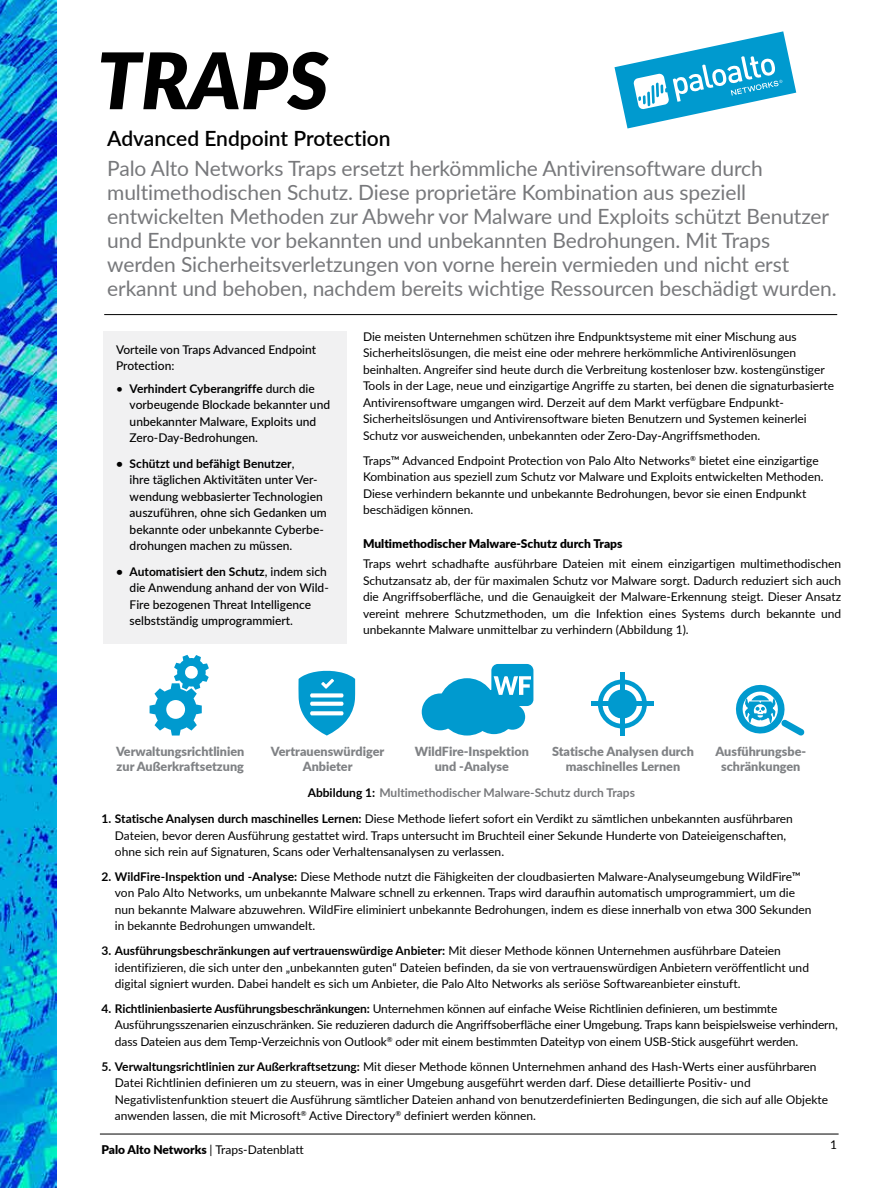
<style>
.page{position:relative;width:891px;height:1188px;background:#fff}
.page>*{position:absolute;margin:0;border:0;box-sizing:border-box;transform-origin:0 0}
.t1{font:italic 900 78px "Lato";color:#000}
.t2{font:21px/24px "Lato";letter-spacing:-.005em;color:#77787b}
.t3{font:600 21px "Lato";color:#000}
.t4{font:900 12.6px/15.1px "Lato";color:#808285;text-align:center}
.t5{font:12px/16.5px "Lato";color:#000}
.t6{font:500 12px/16.5px "Lato";color:#000}
.t7{font:700 12px "Lato";color:#77787b}
.t8{font:900 12px "Lato";color:#000}
.s1{font-weight:700}
.s2{color:#000}
.s3{font-weight:900}
</style>
<div class="page">
<div style="left:103px;top:332px;width:244px;height:312px;background:#f1f1f2"></div>
<hr style="left:100px;top:1134px;width:739px;height:1px;background:#000">
<hr style="left:104px;top:314px;width:733px;height:1px;background:#000">
<img style="left:0;top:0;width:57px;height:1188px">
<svg style="left:615px;top:31px;width:181px;height:97px"></svg>
<svg style="left:150px;top:655px;width:59px;height:81px"></svg>
<svg style="left:298px;top:671px;width:57px;height:65px"></svg>
<div style="left:438px;top:678px;width:58px;height:58px;background:#009acf;border-radius:50%"></div>
<div style="left:472px;top:690px;width:44px;height:44px;background:#009acf;border-radius:50%"></div>
<div style="left:500px;top:704px;width:25px;height:26px;background:#009acf;border-radius:50%"></div>
<div style="left:422px;top:693px;width:37px;height:37px;background:#009acf;border-radius:50%"></div>
<div style="left:491px;top:664px;width:42px;height:42px;background:#009acf;border-radius:7px"></div>
<svg style="left:494px;top:676px;width:37px;height:19px"></svg>
<svg style="left:598px;top:680px;width:49px;height:48px"></svg>
<hr style="left:591px;top:702px;width:22px;height:4px;background:#009acf">
<div style="left:620px;top:672px;width:5px;height:22px;background:#009acf"></div>
<div style="left:620px;top:714px;width:5px;height:22px;background:#009acf"></div>
<hr style="left:632px;top:702px;width:22px;height:4px;background:#009acf">
<div style="left:608px;top:690px;width:29px;height:28px;background:#009acf;border-radius:50%"></div>
<svg style="left:736px;top:684px;width:69px;height:52px"></svg>
<h1 class="t1" style="left:97px;top:22px;width:233px">TRAPS</h1>
<h2 class="t3" style="left:107px;top:123px;width:285px">Advanced Endpoint Protection</h2>
<p class="t2" style="left:107px;top:156px;width:731px">Palo Alto Networks Traps ersetzt herkömmliche Antivirensoftware durch multimethodischen Schutz. Diese proprietäre Kombination aus speziell entwickelten Methoden zur Abwehr vor Malware und Exploits schützt Benutzer und Endpunkte vor bekannten und unbekannten Bedrohungen. Mit Traps werden Sicherheitsverletzungen von vorne herein vermieden und nicht erst erkannt und behoben, nachdem bereits wichtige Ressourcen beschädigt wurden.</p>
<p class="t6" style="left:116px;top:341px;width:202px">Vorteile von Traps Advanced Endpoint<br>Protection:</p>
<p class="t6" style="left:130px;top:380px;width:202px;text-indent:-14px">• <span class="s1">Verhindert Cyberangriffe</span> durch die vorbeugende Blockade bekannter und unbekannter Malware, Exploits und Zero-Day-Bedrohungen.</p>
<p class="t6" style="left:130px;top:455px;width:199px;text-indent:-13px"><span class="s1">• Schützt und befähigt Benutzer</span>,<br>ihre täglichen Aktivitäten unter Ver&shy;wendung webbasierter Technologien auszuführen, ohne sich Gedanken um bekannte oder unbekannte Cyberbe&shy;drohungen machen zu müssen.</p>
<p class="t6" style="left:130px;top:563px;width:201px;text-indent:-14px"><span class="s1">• Automatisiert den Schutz</span>, indem sich die Anwendung anhand der von Wild-Fire bezogenen Threat Intelligence selbstständig umprogrammiert.</p>
<p class="t5" style="left:363px;top:328px;width:473px">Die meisten Unternehmen schützen ihre Endpunktsysteme mit einer Mischung aus Sicherheitslösungen, die meist eine oder mehrere herkömmliche Antivirenlösungen beinhalten. Angreifer sind heute durch die Verbreitung kostenloser bzw. kostengünstiger Tools in der Lage, neue und einzigartige Angriffe zu starten, bei denen die signaturbasierte Antivirensoftware umgangen wird. Derzeit auf dem Markt verfügbare Endpunkt-Sicherheitslösungen und Antivirensoftware bieten Benutzern und Systemen keinerlei Schutz vor ausweichenden, unbekannten oder Zero-Day-Angriffsmethoden.</p>
<p class="t5" style="left:363px;top:452px;width:462px">Traps™ Advanced Endpoint Protection von Palo Alto Networks<sup>®</sup> bietet eine einzigartige Kombination aus speziell zum Schutz vor Malware und Exploits entwickelten Methoden.<br>Diese verhindern bekannte und unbekannte Bedrohungen, bevor sie einen Endpunkt beschädigen können.</p>
<p class="t8" style="left:363px;top:534px;width:261px">Multimethodischer Malware-Schutz durch Traps</p>
<p class="t5" style="left:363px;top:555px;width:480px;text-align:justify">Traps wehrt schadhafte ausführbare Dateien mit einem einzigartigen multimethodischen Schutzansatz ab, der für maximalen Schutz vor Malware sorgt. Dadurch reduziert sich auch die Angriffsoberfläche, und die Genauigkeit der Malware-Erkennung steigt. Dieser Ansatz vereint mehrere Schutzmethoden, um die Infektion eines Systems durch bekannte und unbekannte Malware unmittelbar zu verhindern (Abbildung 1).</p>
<p class="t4" style="left:116px;top:743px;width:130px;text-align:left">Verwaltungsrichtlinien zur Außerkraftsetzung</p>
<p class="t4" style="left:415px;top:743px;width:116px">WildFire-Inspektion und -Analyse</p>
<p class="t4" style="left:552px;top:743px;width:143px">Statische Analysen durch maschinelles Lernen</p>
<p class="t4" style="left:271px;top:743px;width:115px">Vertrauenswürdiger<br>Anbieter</p>
<p class="t4" style="left:715px;top:743px;width:92px">Ausführungsbe&shy;schränkungen</p>
<p class="t7" style="left:308px;top:784px;width:329px"><span class="s2">Abbildung 1:</span> Multimethodischer Malware-Schutz durch Traps</p>
<p class="t5" style="left:115px;top:810px;width:680px;text-indent:-14px"><span class="s1">1. Statische Analysen durch maschinelles Lernen:</span> Diese Methode liefert sofort ein Verdikt zu sämtlichen unbekannten ausführbaren<br>Dateien, bevor deren Ausführung gestattet wird. Traps untersucht im Bruchteil einer Sekunde Hunderte von Dateieigenschaften, ohne sich rein auf Signaturen, Scans oder Verhaltensanalysen zu verlassen.</p>
<p class="t5" style="left:115px;top:868px;width:698px;text-indent:-14px"><span class="s1">2. WildFire-Inspektion und -Analyse:</span> Diese Methode nutzt die Fähigkeiten der cloudbasierten Malware-Analyseumgebung WildFire™ von Palo Alto Networks, um unbekannte Malware schnell zu erkennen. Traps wird daraufhin automatisch umprogrammiert, um die nun bekannte Malware abzuwehren. WildFire eliminiert unbekannte Bedrohungen, indem es diese innerhalb von etwa 300 Sekunden in bekannte Bedrohungen umwandelt.</p>
<p class="t5" style="left:115px;top:942px;width:696px;text-indent:-14px"><span class="s1">3. Ausführungsbeschränkungen auf vertrauenswürdige Anbieter:</span> Mit dieser Methode können Unternehmen ausführbare Dateien identifizieren, die sich unter den „unbekannten guten“ Dateien befinden, da sie von vertrauenswürdigen Anbietern veröffentlicht und digital signiert wurden. Dabei handelt es sich um Anbieter, die Palo Alto Networks als seriöse Softwareanbieter einstuft.</p>
<p class="t5" style="left:115px;top:1000px;width:724px;text-indent:-14px"><span class="s1">4. Richtlinienbasierte Ausführungsbeschränkungen:</span> Unternehmen können auf einfache Weise Richtlinien definieren, um bestimmte<br>Ausführungsszenarien einzuschränken. Sie reduzieren dadurch die Angriffsoberfläche einer Umgebung. Traps kann beispielsweise verhindern, dass Dateien aus dem Temp-Verzeichnis von Outlook<sup>®</sup> oder mit einem bestimmten Dateityp von einem USB-Stick ausgeführt werden.</p>
<p class="t5" style="left:115px;top:1057px;width:715px;text-indent:-14px"><span class="s1">5. Verwaltungsrichtlinien zur Außerkraftsetzung:</span> Mit dieser Methode können Unternehmen anhand des Hash-Werts einer ausführbaren Datei Richtlinien definieren um zu steuern, was in einer Umgebung ausgeführt werden darf. Diese detaillierte Positiv- und Negativlistenfunktion steuert die Ausführung sämtlicher Dateien anhand von benutzerdefinierten Bedingungen, die sich auf alle Objekte anwenden lassen, die mit Microsoft<sup>®</sup> Active Directory<sup>®</sup> definiert werden können.</p>
<p class="t5" style="left:101px;top:1141px;width:204px"><span class="s3">Palo Alto Networks</span> | Traps-Datenblatt</p>
<p class="t5" style="left:830px;top:1136px;width:8px">1</p>
</div>
